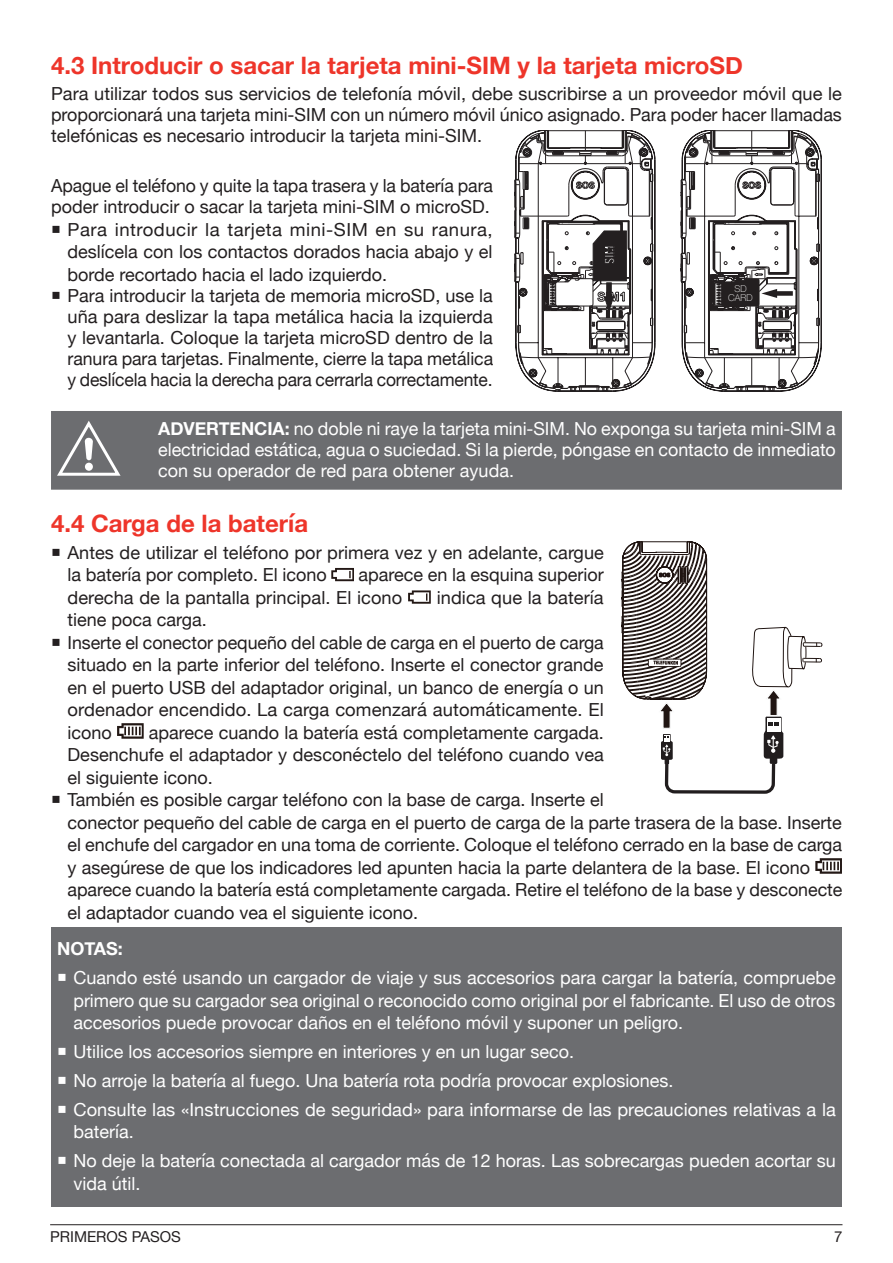
<style>
.page{position:relative;width:893px;height:1263px;background:#fff}
.page>*{position:absolute;margin:0;border:0;box-sizing:border-box;transform-origin:0 0}
.t1{font:700 24px "Helvetica Neue";color:#ee352a}
.bullet{font:18px/22.5px "Helvetica Neue";color:#231f20;text-align:justify}
.bullet-2{font:18px/22.5px "Helvetica Neue";color:#fff;text-align:justify}
.bullet-3{font:700 18px "Helvetica Neue";color:#fff}
.t2{font:15px "Helvetica Neue";color:#231f20}
.t3{font:100 9.45px/9.4px "Helvetica Neue";color:#fff;text-align:center}
.s1{font-weight:700}
</style>
<div class="page">
<hr style="left:50px;top:1224px;width:792px;height:1px;background:#231f20">
<div style="left:51px;top:411px;width:791px;height:79px;background:#6c6d70"></div>
<svg style="left:56px;top:418px;width:67px;height:60px;background:#868689"></svg>
<svg style="left:331px;top:568px;width:23px;height:13px"></svg>
<svg style="left:408px;top:590px;width:23px;height:14px"></svg>
<svg style="left:117px;top:723px;width:27px;height:16px"></svg>
<svg style="left:815px;top:858px;width:27px;height:16px"></svg>
<div style="left:51px;top:927px;width:791px;height:280px;background:#6c6d70"></div>
<svg style="left:515px;top:130px;width:140px;height:262px"></svg>
<svg style="left:681px;top:130px;width:140px;height:262px"></svg>
<svg style="left:622px;top:542px;width:201px;height:252px"></svg>
<p class="t1" style="left:51px;top:47px;width:693px">4.3 Introducir o sacar la tarjeta mini-SIM y la tarjeta microSD</p>
<p class="bullet" style="left:51px;top:84px;width:792px;line-height:21px">Para utilizar todos sus servicios de telefonía móvil, debe suscribirse a un proveedor móvil que le proporcionará una tarjeta mini-SIM con un número móvil único asignado. Para poder hacer llamadas telefónicas es necesario introducir la tarjeta mini-SIM.</p>
<p class="bullet" style="left:51px;top:176px;width:443px;line-height:21px">Apague el teléfono y quite la tapa trasera y la batería para poder introducir o sacar la tarjeta mini-SIM o microSD.</p>
<p class="bullet" style="left:68px;top:219px;width:427px">Para introducir la tarjeta mini-SIM en su ranura, deslícela con los contactos dorados hacia abajo y el borde recortado hacia el lado izquierdo.</p>
<p class="bullet" style="left:68px;top:286px;width:427px;line-height:21px">Para introducir la tarjeta de memoria microSD, use la uña para deslizar la tapa metálica hacia la izquierda y levantarla. Coloque la tarjeta microSD dentro de la ranura para tarjetas. Finalmente, cierre la tapa metálica y deslícela hacia la derecha para cerrarla correctamente.</p>
<p class="bullet-2" style="left:158px;top:419px;width:679px;line-height:21px"><span class="s1">ADVERTENCIA:</span> no doble ni raye la tarjeta mini-SIM. No exponga su tarjeta mini-SIM a electricidad estática, agua o suciedad. Si la pierde, póngase en contacto de inmediato con su operador de red para obtener ayuda.</p>
<p class="t1" style="left:51px;top:504px;width:259px">4.4 Carga de la batería</p>
<p class="bullet" style="left:68px;top:542px;width:538px">Antes de utilizar el teléfono por primera vez y en adelante, cargue la batería por completo. El icono</p>
<p class="t3" style="left:728px;top:284px;width:26px">SD<br>CARD</p>
<p class="bullet" style="left:68px;top:565px;width:538px;text-indent:291px">aparece en la esquina superior derecha de la pantalla principal. El icono</p>
<p class="bullet" style="left:437px;top:587px;width:168px">indica que la batería</p>
<p class="bullet" style="left:68px;top:610px;width:141px">tiene poca carga.</p>
<p class="bullet" style="left:68px;top:632px;width:538px">Inserte el conector pequeño del cable de carga en el puerto de carga situado en la parte inferior del teléfono. Inserte el conector grande en el puerto USB del adaptador original, un banco de energía o un ordenador encendido. La carga comenzará automáticamente. El icono</p>
<p class="bullet" style="left:68px;top:722px;width:538px;text-indent:81px">aparece cuando la batería está completamente cargada.<br>Desenchufe el adaptador y desconéctelo del teléfono cuando vea el siguiente icono.</p>
<p class="bullet" style="left:68px;top:790px;width:776px;text-align:left">También es posible cargar teléfono con la base de carga. Inserte el<br>conector pequeño del cable de carga en el puerto de carga de la parte trasera de la base. Inserte el enchufe del cargador en una toma de corriente. Coloque el teléfono cerrado en la base de carga y asegúrese de que los indicadores led apunten hacia la parte delantera de la base. El icono aparece cuando la batería está completamente cargada. Retire el teléfono de la base y desconecte el adaptador cuando vea el siguiente icono.</p>
<p class="bullet-3" style="left:57px;top:935px;width:67px">NOTAS:</p>
<p class="bullet-2" style="left:74px;top:968px;width:764px">Cuando esté usando un cargador de viaje y sus accesorios para cargar la batería, compruebe primero que su cargador sea original o reconocido como original por el fabricante. El uso de otros accesorios puede provocar daños en el teléfono móvil y suponer un peligro.</p>
<p class="bullet-2" style="left:74px;top:1041px;width:502px">Utilice los accesorios siempre en interiores y en un lugar seco.</p>
<p class="bullet-2" style="left:74px;top:1070px;width:602px">No arroje la batería al fuego. Una batería rota podría provocar explosiones.</p>
<p class="bullet-2" style="left:74px;top:1099px;width:764px">Consulte las «Instrucciones de seguridad» para informarse de las precauciones relativas a la batería.</p>
<p class="bullet-2" style="left:74px;top:1151px;width:764px">No deje la batería conectada al cargador más de 12 horas. Las sobrecargas pueden acortar su vida útil.</p>
<p class="t2" style="left:50px;top:1226px;width:132px">PRIMEROS PASOS</p>
<p class="t2" style="left:834px;top:1226px;width:10px">7</p>
</div>
